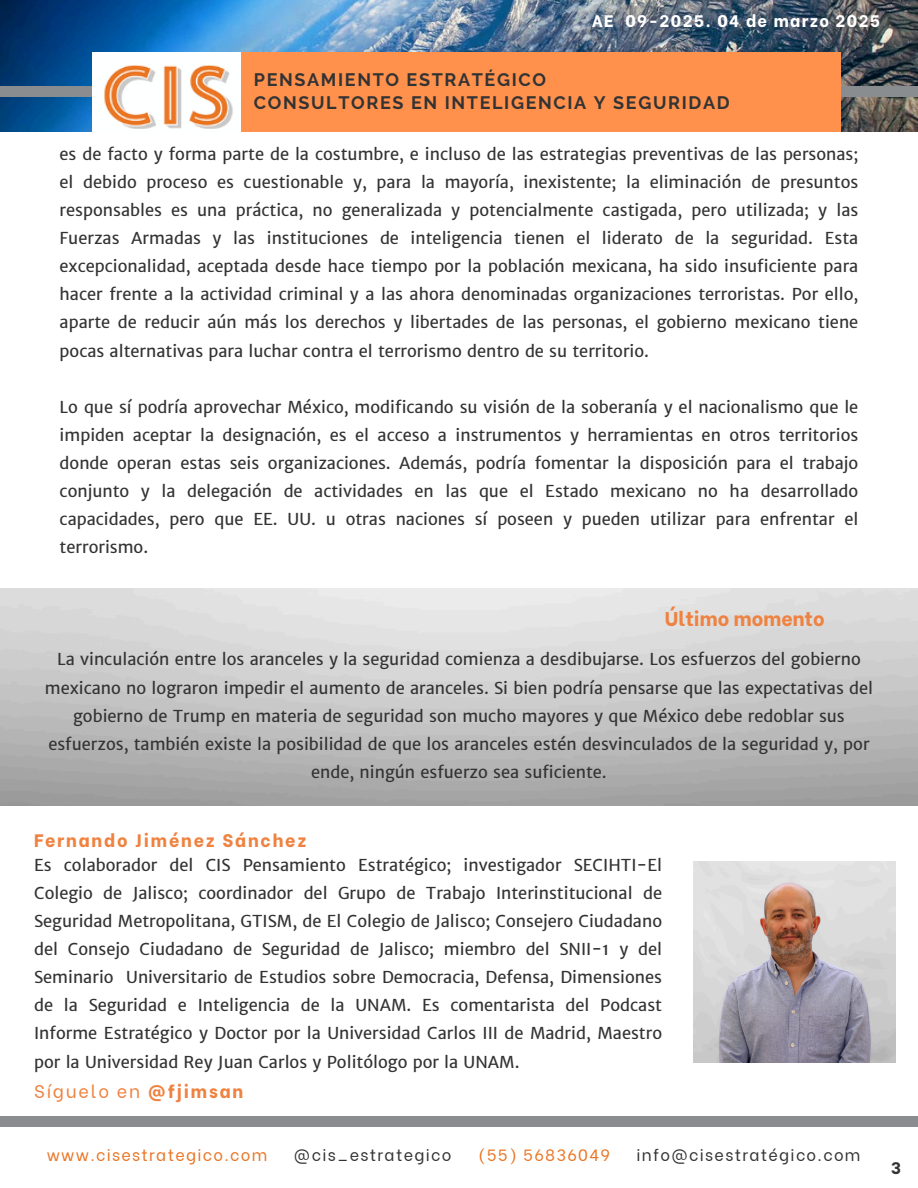
<style>
.page{position:relative;width:918px;height:1188px;background:#fff}
.page>*{position:absolute;margin:0;border:0;box-sizing:border-box;transform-origin:0 0}
.t1{font:800 19.8px "Be Vietnam";color:#ef8240}
.t2{font:700 18px/22.5px "Raleway";letter-spacing:.09em;color:#333}
.t3{font:800 18px "Be Vietnam";letter-spacing:.1em;color:#ef8240}
.t4{font:18px "Be Vietnam";letter-spacing:.1em;color:#ef8240}
.t5{font:800 16.65px "Be Vietnam";letter-spacing:.08em;color:#fff}
.t6{font:16.5px/28.2px "Merriweather Sans";color:#333;text-align:justify}
.t7{font:800 16.5px "Be Vietnam";color:#333}
.t8{font:16.2px "Be Vietnam";letter-spacing:.08em;color:#333}
.t9{font:16.2px "Be Vietnam";letter-spacing:.08em;color:#e97524}
.s1{font-weight:800}
</style>
<div class="page">
<img style="left:0;top:0;width:918px;height:132px">
<div style="left:0;top:87px;width:918px;height:10px;background:#8a8d8f"></div>
<img style="left:92px;top:52px;width:149px;height:80px">
<div style="left:241px;top:52px;width:600px;height:80px;background:#ff914d"></div>
<div style="left:0;top:1116px;width:918px;height:10px;background:#8a8d8f"></div>
<img style="left:693px;top:861px;width:203px;height:202px">
<p class="t5" style="left:592px;top:7px;width:290px">AE 09-2025. 04 de marzo 2025</p>
<p class="t2" style="left:254px;top:69px;width:477px">PENSAMIENTO ESTRATÉGICO<br>CONSULTORES EN INTELIGENCIA Y SEGURIDAD</p>
<h3 class="t6" style="left:60px;top:140px;width:800px">es de facto y forma parte de la costumbre, e incluso de las estrategias preventivas de las personas; el debido proceso es cuestionable y, para la mayoría, inexistente; la eliminación de presuntos responsables es una práctica, no generalizada y potencialmente castigada, pero utilizada; y las Fuerzas Armadas y las instituciones de inteligencia tienen el liderato de la seguridad. Esta excepcionalidad, aceptada desde hace tiempo por la población mexicana, ha sido insuficiente para hacer frente a la actividad criminal y a las ahora denominadas organizaciones terroristas. Por ello, aparte de reducir aún más los derechos y libertades de las personas, el gobierno mexicano tiene pocas alternativas para luchar contra el terrorismo dentro de su territorio.</h3>
<p class="t6" style="left:60px;top:393px;width:800px">Lo que sí podría aprovechar México, modificando su visión de la soberanía y el nacionalismo que le impiden aceptar la designación, es el acceso a instrumentos y herramientas en otros territorios donde operan estas seis organizaciones. Además, podría fomentar la disposición para el trabajo conjunto y la delegación de actividades en las que el Estado mexicano no ha desarrollado capacidades, pero que EE. UU. u otras naciones sí poseen y pueden utilizar para enfrentar el terrorismo.</p>
<p class="t1" style="left:665px;top:602px;width:161px">Último momento</p>
<p class="t6" style="left:45px;top:645px;width:830px;text-align:center">La vinculación entre los aranceles y la seguridad comienza a desdibujarse. Los esfuerzos del gobierno mexicano no lograron impedir el aumento de aranceles. Si bien podría pensarse que las expectativas del gobierno de Trump en materia de seguridad son mucho mayores y que México debe redoblar sus esfuerzos, también existe la posibilidad de que los aranceles estén desvinculados de la seguridad y, por ende, ningún esfuerzo sea suficiente.</p>
<h2 class="t3" style="left:34px;top:826px;width:274px">Fernando Jiménez Sánchez</h2>
<p class="t6" style="left:34px;top:851px;width:630px">Es colaborador del CIS Pensamiento Estratégico; investigador SECIHTI-El Colegio de Jalisco; coordinador del Grupo de Trabajo Interinstitucional de Seguridad Metropolitana, GTISM, de El Colegio de Jalisco; Consejero Ciudadano del Consejo Ciudadano de Seguridad de Jalisco; miembro del SNII-1 y del Seminario Universitario de Estudios sobre Democracia, Defensa, Dimensiones de la Seguridad e Inteligencia de la UNAM. Es comentarista del Podcast Informe Estratégico y Doctor por la Universidad Carlos III de Madrid, Maestro por la Universidad Rey Juan Carlos y Politólogo por la UNAM.</p>
<p class="t4" style="left:34px;top:1076px;width:211px">Síguelo en <span class="s1">@fjimsan</span></p>
<p class="t9" style="left:47px;top:1142px;width:222px">www.cisestrategico.com</p>
<p class="t8" style="left:294px;top:1142px;width:159px">@cis_estrategico</p>
<p class="t9" style="left:478px;top:1142px;width:134px">(55) 56836049</p>
<p class="t8" style="left:637px;top:1142px;width:225px">info@cisestratégico.com</p>
<h1 class="t7" style="left:891px;top:1154px;width:11px">3</h1>
</div>
